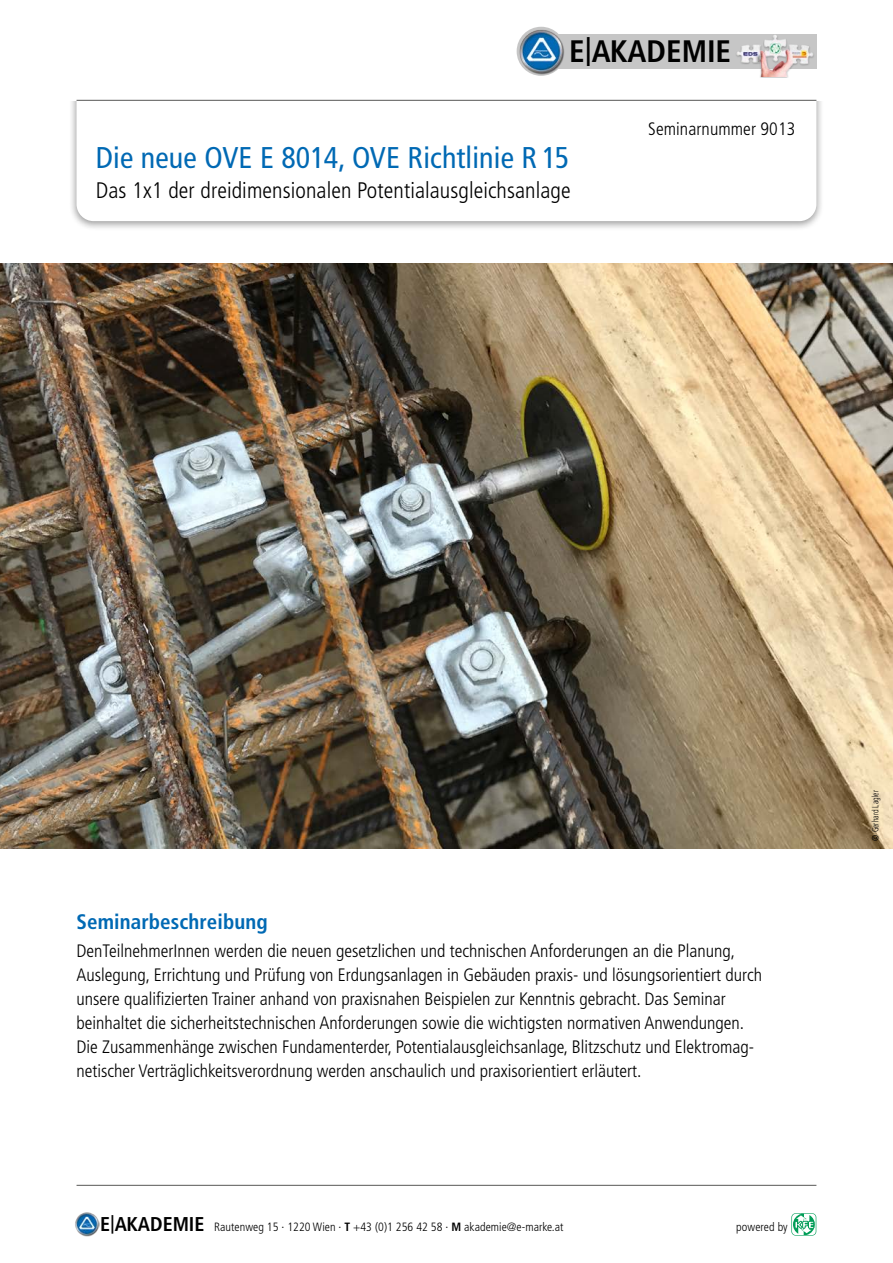
<style>
.page{position:relative;width:893px;height:1263px;background:#fff}
.page>*{position:absolute;margin:0;border:0;box-sizing:border-box;transform-origin:0 0}
.t1{font:700 condensed 31.05px "Frutiger LT Std";color:#000}
.t2{font:condensed 30px "Frutiger LT Std";letter-spacing:.005em;color:#0069b4}
.t3{font:300 condensed 22.5px "Frutiger LT Std";letter-spacing:.005em;color:#000}
.t4{font:700 condensed 21px "Frutiger LT Std";letter-spacing:.005em;color:#0069b4}
.t5{font:300 condensed 18px/24px "Frutiger LT Std";color:#000}
.t6{font:300 condensed 12px "Frutiger LT Std";letter-spacing:.005em;color:#000}
.t7{font:300 condensed 9px "Frutiger LT Std";letter-spacing:.005em;color:#000;scale:.86 1}
.s1{font-weight:300;font-size:41.4px}
.s2{font-weight:700;font-size:19.95px}
.s3{font-weight:700}
.s4{font-family:"Geomanist";font-weight:400;font-stretch:normal}
</style>
<div class="page">
<div style="left:69px;top:46px;width:755px;height:185px;background:#000;opacity:.4"></div>
<svg style="left:77px;top:101px;width:739px;height:120px"></svg>
<img style="left:0;top:264px;width:893px;height:585px">
<div style="left:0;top:0;width:893px;height:100px;background:#fff"></div>
<div style="left:548px;top:34px;width:268px;height:34px;background:#c6c6c6"></div>
<img style="left:519px;top:28px;width:45px;height:47px">
<img style="left:735px;top:68px;width:53px;height:10px">
<img style="left:736px;top:35px;width:80px;height:41px">
<hr style="left:77px;top:1185px;width:739px;height:1px;background:#575756">
<hr style="left:77px;top:100px;width:739px;height:1px;background:#575756">
<img style="left:75px;top:1212px;width:25px;height:25px">
<svg style="left:791px;top:1213px;width:25px;height:22px"></svg>
<h1 class="t1" style="left:569px;top:32px;width:163px">E<span class="s1">I</span>AKADEMIE</h1>
<h2 class="t2" style="left:96px;top:140px;width:475px">Die neue OVE E 8014, OVE Richtlinie R 15</h2>
<p class="t3" style="left:96px;top:177px;width:476px">Das 1x1 der dreidimensionalen Potentialausgleichsanlage</p>
<p class="t5" style="left:648px;top:117px;width:149px">Seminarnummer 9013</p>
<p class="t4" style="left:77px;top:909px;width:193px">Seminarbeschreibung</p>
<p class="t5" style="left:77px;top:939px;width:687px">DenTeilnehmerInnen werden die neuen gesetzlichen und technischen Anforderungen an die Planung, Auslegung, Errichtung und Prüfung von Erdungsanlagen in Gebäuden praxis- und lösungsorientiert durch unsere qualifizierten Trainer anhand von praxisnahen Beispielen zur Kenntnis gebracht. Das Seminar beinhaltet die sicherheitstechnischen Anforderungen sowie die wichtigsten normativen Anwendungen.<br>Die Zusammenhänge zwischen Fundamenterder, Potentialausgleichsanlage, Blitzschutz und Elektromag&shy;netischer Verträglichkeitsverordnung werden anschaulich und praxisorientiert erläutert.</p>
<p class="t6" style="left:100px;top:1220px;width:465px"><span class="s2">E</span><sup>|</sup><span class="s2">AKADEMIE</span> Rautenweg 15 · 1220 Wien · <span class="s3">T</span> +43 (0)1 256 42 58 · <span class="s3">M</span> akademie@e-marke.at</p>
<p class="t6" style="left:736px;top:1220px;width:53px">powered by</p>
<p class="t7" style="left:870px;top:840px;width:60px;rotate:-90deg"><span class="s4">©</span> Gerhard Lagler</p>
</div>
